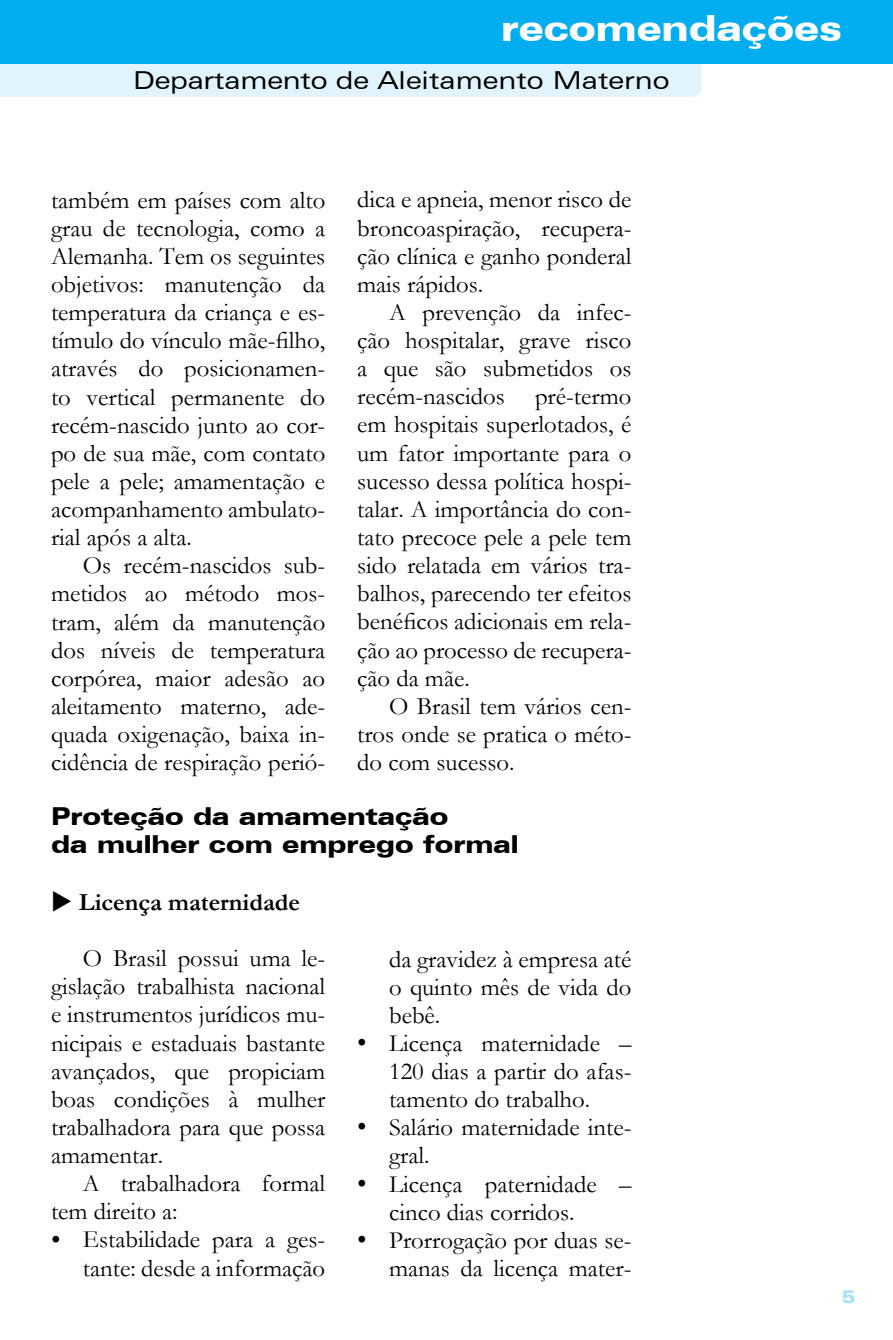
<style>
.page{position:relative;width:893px;height:1340px;background:#fff}
.page>*{position:absolute;margin:0;border:0;box-sizing:border-box;transform-origin:0 0}
.t1{font:900 expanded 36px "Zurich BT";color:#fff}
.t2{font:24.75px/28.1px "Garamond";color:#000;text-align:justify}
.t3{font:900 expanded 24.75px/28.1px "Zurich BT";color:#000}
.t4{font:expanded 24.75px "Zurich BT";color:#000}
.t5{font:700 24.75px "Garamond";color:#000}
.t6{font:900 expanded 18px "Zurich BT";color:#aae1fa}
.s1{font-family:"Times New Roman";font-size:27px}
</style>
<div class="page">
<div style="left:0;top:64px;width:702px;height:33px;background:#e1f4fd"></div>
<div style="left:0;top:0;width:893px;height:64px;background:#00aeef"></div>
<h1 class="t1" style="left:501px;top:7px;width:342px">recomendações</h1>
<p class="t4" style="left:133px;top:66px;width:538px">Departamento de Aleitamento Materno</p>
<p class="t2" style="left:357px;top:185px;width:276px">dica e apneia, menor risco de broncoaspiração, recupera&shy;ção clínica e ganho ponderal mais rápidos.</p>
<p class="t2" style="left:357px;top:297px;width:276px;text-indent:32px">A prevenção da infec&shy;ção hospitalar, grave risco a que são submetidos os recém-nascidos pré-termo em hospitais superlotados, é um fator importante para o sucesso dessa política hospi&shy;talar. A importância do con&shy;tato precoce pele a pele tem sido relatada em vários tra&shy;balhos, parecendo ter efeitos benéficos adicionais em rela&shy;ção ao processo de recupera&shy;ção da mãe.</p>
<p class="t2" style="left:357px;top:691px;width:276px;text-indent:32px">O Brasil tem vários cen&shy;tros onde se pratica o méto&shy;do com sucesso.</p>
<p class="t3" style="left:51px;top:802px;width:469px">Proteção da amamentação<br>da mulher com emprego formal</p>
<p class="t5" style="left:51px;top:885px;width:251px">◆ Licença maternidade</p>
<p class="t2" style="left:51px;top:943px;width:276px;text-indent:32px">O Brasil possui uma le&shy;gislação trabalhista nacional e instrumentos jurídicos mu&shy;nicipais e estaduais bastante avançados, que propiciam boas condições à mulher trabalhadora para que possa amamentar.</p>
<p class="t2" style="left:51px;top:1168px;width:276px;text-indent:32px">A trabalhadora formal tem direito a:</p>
<p class="t2" style="left:51px;top:1224px;width:276px;text-align:right"><span class="s1">•</span> Estabilidade para a ges&shy;tante: desde a informação</p>
<p class="t2" style="left:51px;top:185px;width:276px">também em países com alto grau de tecnologia, como a Alemanha. Tem os seguintes objetivos: manutenção da temperatura da criança e es&shy;tímulo do vínculo mãe-filho, através do posicionamen&shy;to vertical permanente do recém-nascido junto ao cor&shy;po de sua mãe, com contato pele a pele; amamentação e acompanhamento ambulato&shy;rial após a alta.</p>
<p class="t2" style="left:51px;top:551px;width:276px;text-indent:32px">Os recém-nascidos sub&shy;metidos ao método mos&shy;tram, além da manutenção dos níveis de temperatura corpórea, maior adesão ao aleitamento materno, ade&shy;quada oxigenação, baixa in&shy;cidência de respiração perió-</p>
<p class="t2" style="left:389px;top:944px;width:244px">da gravidez à empresa até o quinto mês de vida do bebê.</p>
<p class="t2" style="left:389px;top:1028px;width:244px;text-indent:-32px"><span class="s1">•</span> Licença maternidade – 120 dias a partir do afas&shy;tamento do trabalho.</p>
<p class="t2" style="left:389px;top:1112px;width:244px;text-indent:-32px"><span class="s1">•</span> Salário maternidade inte&shy;gral.</p>
<p class="t2" style="left:389px;top:1169px;width:244px;text-indent:-32px"><span class="s1">•</span> Licença paternidade – cinco dias corridos.</p>
<p class="t2" style="left:357px;top:1225px;width:276px;text-align:right"><span class="s1">•</span> Prorrogação por duas se&shy;manas da licença mater-</p>
<p class="t6" style="left:842px;top:1285px;width:15px">5</p>
</div>
